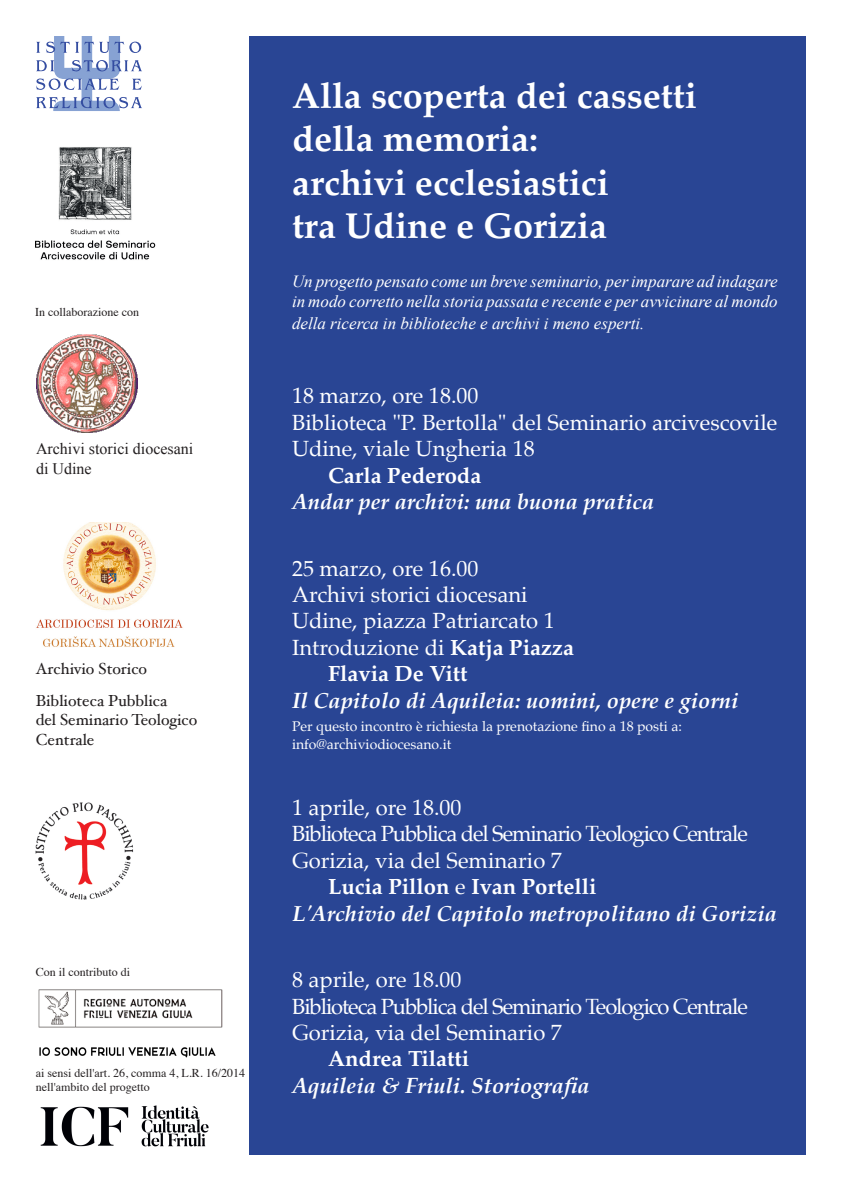
<style>
.page{position:relative;width:842px;height:1191px;background:#fff}
.page>*{position:absolute;margin:0;border:0;box-sizing:border-box;transform-origin:0 0}
.t1{font:700 36px/43.2px "Palatino";color:#fff}
.t2{font:22px "Palatino";color:#fff}
.t3{font:italic 700 22px "Palatino";color:#fff}
.t4{font:22px/26.4px "Palatino";letter-spacing:-.05em;color:#fff}
.t5{font:700 22px "Palatino";color:#fff}
.t6{font:italic 17px/21px "Times New Roman";color:#fff;text-align:justify}
.t7{font:16px/19.2px "Hoefler Text";color:#231f20}
.t8{font:16px/19.2px "Times New Roman";color:#231f20}
.t9{font:14px "Palatino";color:#fff}
.t10{font:12px "Times";color:#231f20}
.s1{font-weight:700}
.s2{font-weight:400}
</style>
<div class="page">
<div style="left:249px;top:36px;width:557px;height:1118px;background:#294594"></div>
<img style="left:36px;top:522px;width:147px;height:125px">
<svg style="left:36px;top:36px;width:106px;height:75px"></svg>
<img style="left:38px;top:989px;width:185px;height:39px">
<img style="left:40px;top:1105px;width:169px;height:42px">
<img style="left:35px;top:802px;width:99px;height:98px">
<img style="left:35px;top:147px;width:121px;height:113px">
<img style="left:39px;top:1047px;width:177px;height:11px">
<img style="left:36px;top:335px;width:101px;height:97px">
<p class="t10" style="left:35px;top:301px;width:105px">In collaborazione con</p>
<p class="t8" style="left:36px;top:439px;width:159px">Archivi storici diocesani di Udine</p>
<p class="t7" style="left:36px;top:658px;width:113px">Archivio Storico</p>
<p class="t7" style="left:36px;top:691px;width:133px">Biblioteca Pubblica</p>
<p class="t7" style="left:36px;top:710px;width:163px">del Seminario Teologico<br>Centrale</p>
<p class="t10" style="left:36px;top:961px;width:96px">Con il contributo di</p>
<p class="t10" style="left:36px;top:1061px;width:211px">ai sensi dell'art. 26, comma 4, L.R. 16/2014</p>
<p class="t10" style="left:36px;top:1076px;width:116px">nell'ambito del progetto</p>
<p class="t1" style="left:292px;top:73px;width:406px">Alla scoperta dei cassetti della memoria:</p>
<p class="t1" style="left:292px;top:160px;width:318px">archivi ecclesiastici</p>
<p class="t1" style="left:292px;top:203px;width:316px">tra Udine e Gorizia</p>
<p class="t6" style="left:292px;top:270px;width:487px">Un progetto pensato come un breve seminario, per imparare ad indagare in modo corretto nella storia passata e recente e per avvicinare al mondo della ricerca in biblioteche e archivi i meno esperti.</p>
<p class="t2" style="left:292px;top:378px;width:188px">18 marzo, ore 18.00</p>
<p class="t2" style="left:292px;top:404px;width:487px">Biblioteca "P. Bertolla" del Seminario arcivescovile</p>
<p class="t2" style="left:292px;top:430px;width:244px">Udine, viale Ungheria 18</p>
<p class="t5" style="left:328px;top:456px;width:155px">Carla Pederoda</p>
<p class="t3" style="left:292px;top:483px;width:364px">Andar per archivi: una buona pratica</p>
<p class="t2" style="left:292px;top:550px;width:188px">25 marzo, ore 16.00</p>
<p class="t2" style="left:292px;top:576px;width:237px">Archivi storici diocesani</p>
<p class="t2" style="left:292px;top:602px;width:264px">Udine, piazza Patriarcato 1</p>
<p class="t2" style="left:292px;top:629px;width:284px">Introduzione di <span class="s1">Katja Piazza</span></p>
<p class="t5" style="left:328px;top:655px;width:141px">Flavia De Vitt</p>
<p class="t3" style="left:292px;top:682px;width:448px">Il Capitolo di Aquileia: uomini, opere e giorni</p>
<p class="t9" style="left:292px;top:714px;width:391px">Per questo incontro è richiesta la prenotazione fino a 18 posti a:</p>
<p class="t9" style="left:292px;top:732px;width:161px">info@archiviodiocesano.it</p>
<p class="t2" style="left:292px;top:789px;width:171px">1 aprile, ore 18.00</p>
<p class="t4" style="left:292px;top:820px;width:457px">Biblioteca Pubblica del Seminario Teologico Centrale<br>Gorizia, via del Seminario 7</p>
<p class="t5" style="left:328px;top:868px;width:270px">Lucia Pillon <span class="s2">e</span> Ivan Portelli</p>
<p class="t3" style="left:292px;top:895px;width:486px">L'Archivio del Capitolo metropolitano di Gorizia</p>
<p class="t2" style="left:292px;top:961px;width:171px">8 aprile, ore 18.00</p>
<p class="t4" style="left:292px;top:992px;width:457px">Biblioteca Pubblica del Seminario Teologico Centrale<br>Gorizia, via del Seminario 7</p>
<p class="t5" style="left:328px;top:1040px;width:143px">Andrea Tilatti</p>
<p class="t3" style="left:292px;top:1067px;width:299px">Aquileia &amp; Friuli. Storiografia</p>
</div>
